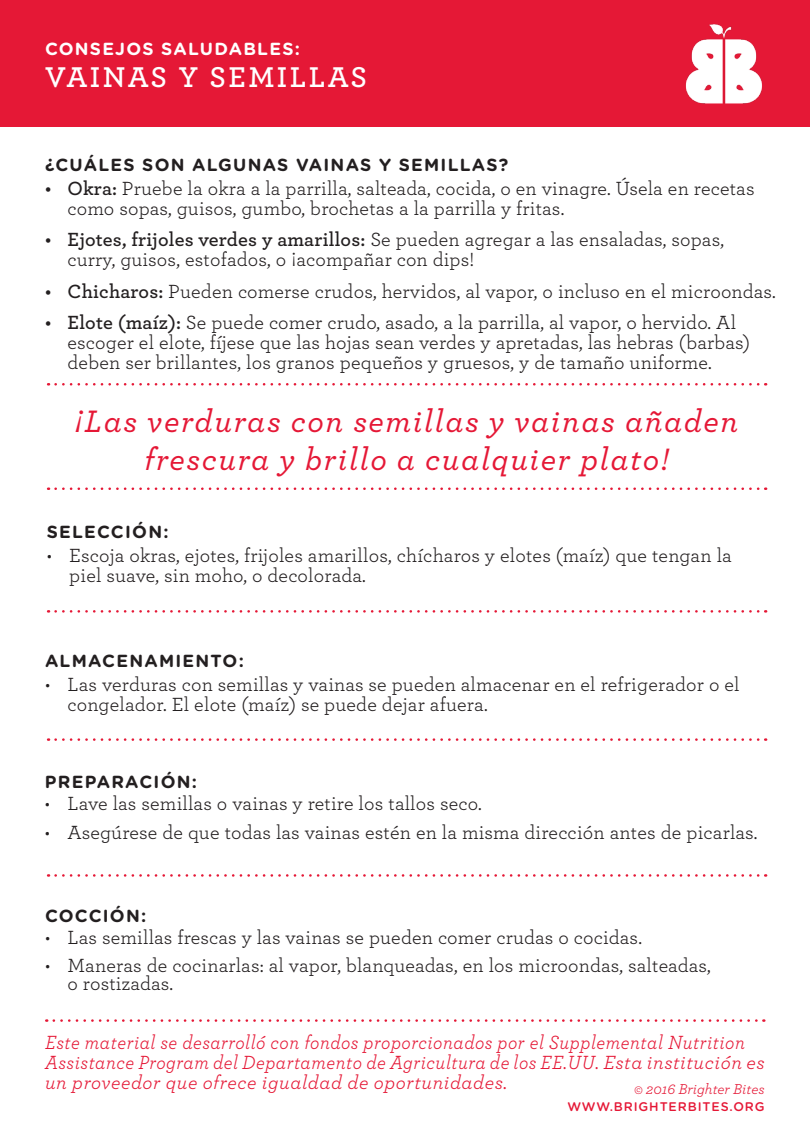
<style>
.page{position:relative;width:810px;height:1125px;background:#fff}
.page>*{position:absolute;margin:0;border:0;box-sizing:border-box;transform-origin:0 0}
.t1{font:italic 500 32.5px/37.5px "Archer";letter-spacing:.05em;color:#e51836;text-align:center}
.t2{font:600 30px "Archer";letter-spacing:.08em;color:#fff}
.t3{font:20px/20px "Archer";letter-spacing:.01em;color:#231f20}
.t4{font:italic 20px/20px "Archer";letter-spacing:.03em;color:#e51836;scale:.93 1}
.t5{font:700 17.5px "Gotham Rounded";letter-spacing:.07em;color:#231f20}
.t6{font:700 17.5px "Gotham Rounded";letter-spacing:.07em;color:#fff}
.t7{font:italic 15px "Archer";color:#e51836}
.t8{font:500 12.5px "Gotham Rounded";letter-spacing:.07em;color:#e51836}
.s1{font-weight:600}
</style>
<div class="page">
<div style="left:0;top:0;width:810px;height:126px;background:#e51836"></div>
<svg style="left:56px;top:487px;width:710px;height:3px"></svg>
<svg style="left:56px;top:383px;width:710px;height:3px"></svg>
<svg style="left:54px;top:1019px;width:710px;height:3px"></svg>
<svg style="left:56px;top:610px;width:710px;height:3px"></svg>
<svg style="left:56px;top:738px;width:710px;height:3px"></svg>
<svg style="left:56px;top:874px;width:710px;height:3px"></svg>
<img style="left:685px;top:24px;width:77px;height:80px">
<p class="t6" style="left:45px;top:36px;width:256px">CONSEJOS SALUDABLES:</p>
<p class="t2" style="left:45px;top:55px;width:324px">VAINAS Y SEMILLAS</p>
<p class="t5" style="left:45px;top:152px;width:465px">¿CUÁLES SON ALGUNAS VAINAS Y SEMILLAS?</p>
<p class="t3" style="left:68px;top:177px;width:689px;text-indent:-22px"><span class="s1">• Okra:</span> Pruebe la okra a la parrilla, salteada, cocida, o en vinagre. Úsela en recetas como sopas, guisos, gumbo, brochetas a la parrilla y fritas.</p>
<p class="t3" style="left:68px;top:229px;width:658px;text-indent:-22px"><span class="s1">• Ejotes, frijoles verdes y amarillos:</span> Se pueden agregar a las ensaladas, sopas, curry, guisos, estofados, o ¡acompañar con dips!</p>
<p class="t3" style="left:45px;top:280px;width:732px"><span class="s1">• Chicharos:</span> Pueden comerse crudos, hervidos, al vapor, o incluso en el microondas.</p>
<p class="t3" style="left:68px;top:311px;width:684px;text-indent:-22px"><span class="s1">• Elote (maíz):</span> Se puede comer crudo, asado, a la parrilla, al vapor, o hervido. Al escoger el elote, fíjese que las hojas sean verdes y apretadas, las hebras (barbas) deben ser brillantes, los granos pequeños y gruesos, y de tamaño uniforme.</p>
<p class="t1" style="left:75px;top:400px;width:665px">¡Las verduras con semillas y vainas añaden frescura y brillo a cualquier plato!</p>
<p class="t5" style="left:47px;top:519px;width:123px">SELECCIÓN:</p>
<p class="t3" style="left:69px;top:544px;width:664px;text-indent:-22px">• Escoja okras, ejotes, frijoles amarillos, chícharos y elotes (maíz) que tengan la piel suave, sin moho, o decolorada.</p>
<p class="t5" style="left:45px;top:648px;width:200px">ALMACENAMIENTO:</p>
<p class="t3" style="left:68px;top:673px;width:674px;text-indent:-22px">• Las verduras con semillas y vainas se pueden almacenar en el refrigerador o el congelador. El elote (maíz) se puede dejar afuera.</p>
<p class="t5" style="left:45px;top:769px;width:154px">PREPARACIÓN:</p>
<p class="t3" style="left:45px;top:792px;width:438px">• Lave las semillas o vainas y retire los tallos seco.</p>
<p class="t3" style="left:45px;top:821px;width:714px">• Asegúrese de que todas las vainas estén en la misma dirección antes de picarlas.</p>
<p class="t5" style="left:45px;top:903px;width:103px">COCCIÓN:</p>
<p class="t3" style="left:45px;top:926px;width:599px">• Las semillas frescas y las vainas se pueden comer crudas o cocidas.</p>
<p class="t3" style="left:68px;top:956px;width:645px;line-height:17.5px;text-indent:-22px">• Maneras de cocinarlas: al vapor, blanqueadas, en los microondas, salteadas, o rostizadas.</p>
<p class="t4" style="left:45px;top:1031px;width:775px">Este material se desarrolló con fondos proporcionados por el Supplemental Nutrition<br>Assistance Program del Departamento de Agricultura de los EE.UU. Esta institución es un proveedor que ofrece igualdad de oportunidades.</p>
<p class="t7" style="left:634px;top:1078px;width:132px">© 2016 Brighter Bites</p>
<p class="t8" style="left:567px;top:1098px;width:199px">WWW.BRIGHTERBITES.ORG</p>
</div>
